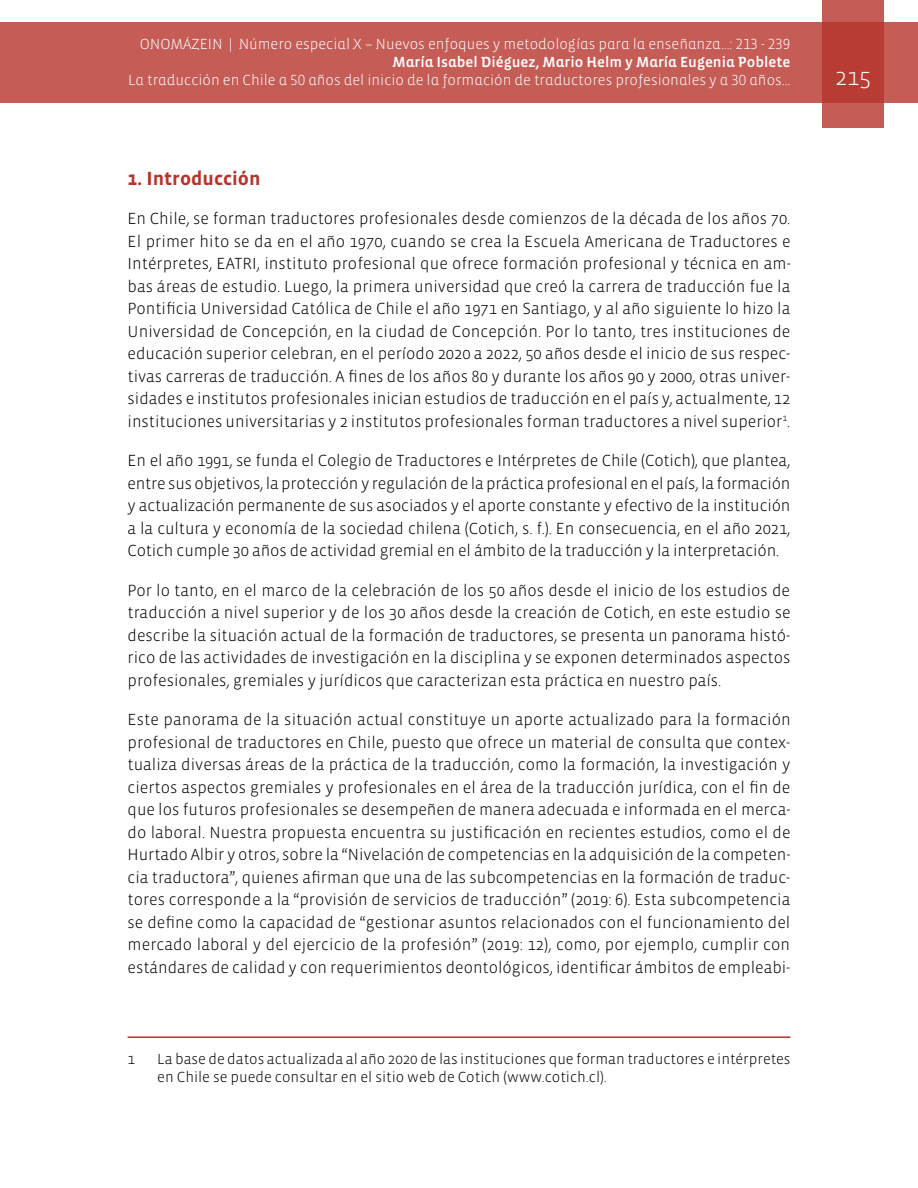
<style>
.page{position:relative;width:918px;height:1188px;background:#fff}
.page>*{position:absolute;margin:0;border:0;box-sizing:border-box;transform-origin:0 0}
.t1{font:300 24px "Vista Sans";color:#fff}
.t2{font:700 19.5px "Vista Sans";color:#b7342c}
.t3{font:300 16.5px/22.5px "Vista Sans";color:#000;text-align:justify}
.t4{font:300 15px "Vista Sans Alt";color:#fff}
.t5{font:300 15px/18px "Vista Sans";color:#000}
.t6{font:15px "Vista Sans Alt Med";color:#fff}
</style>
<div class="page">
<div style="left:0;top:23px;width:918px;height:80px;background:#c55c56"></div>
<svg style="left:822px;top:0;width:62px;height:128px;background:#bd4740"></svg>
<hr style="left:128px;top:1036px;width:662px;height:2px;background:#b7342c">
<p class="t4" style="left:140px;top:37px;width:652px">ONOMÁZEIN | Número especial X – Nuevos enfoques y metodologías para la enseñanza...: 213 - 239</p>
<p class="t6" style="left:393px;top:55px;width:399px">María Isabel Diéguez, Mario Helm y María Eugenia Poblete</p>
<p class="t4" style="left:128px;top:73px;width:664px">La traducción en Chile a 50 años del inicio de la formación de traductores profesionales y a 30 años...</p>
<h1 class="t1" style="left:835px;top:65px;width:37px">215</h1>
<p class="t2" style="left:128px;top:168px;width:134px">1. Introducción</p>
<p class="t3" style="left:128px;top:208px;width:665px">En Chile, se forman traductores profesionales desde comienzos de la década de los años 70.<br>El primer hito se da en el año 1970, cuando se crea la Escuela Americana de Traductores e Intérpretes, EATRI, instituto profesional que ofrece formación profesional y técnica en am&shy;bas áreas de estudio. Luego, la primera universidad que creó la carrera de traducción fue la Pontificia Universidad Católica de Chile el año 1971 en Santiago, y al año siguiente lo hizo la Universidad de Concepción, en la ciudad de Concepción. Por lo tanto, tres instituciones de educación superior celebran, en el período 2020 a 2022, 50 años desde el inicio de sus respec&shy;tivas carreras de traducción. A fines de los años 80 y durante los años 90 y 2000, otras univer&shy;sidades e institutos profesionales inician estudios de traducción en el país y, actualmente, 12 instituciones universitarias y 2 institutos profesionales forman traductores a nivel superior<sup>1</sup>.</p>
<p class="t3" style="left:128px;top:450px;width:664px">En el año 1991, se funda el Colegio de Traductores e Intérpretes de Chile (Cotich), que plantea, entre sus objetivos, la protección y regulación de la práctica profesional en el país, la formación y actualización permanente de sus asociados y el aporte constante y efectivo de la institución a la cultura y economía de la sociedad chilena (Cotich, s. f.). En consecuencia, en el año 2021, Cotich cumple 30 años de actividad gremial en el ámbito de la traducción y la interpretación.</p>
<p class="t3" style="left:128px;top:579px;width:664px">Por lo tanto, en el marco de la celebración de los 50 años desde el inicio de los estudios de traducción a nivel superior y de los 30 años desde la creación de Cotich, en este estudio se describe la situación actual de la formación de traductores, se presenta un panorama histó&shy;rico de las actividades de investigación en la disciplina y se exponen determinados aspectos profesionales, gremiales y jurídicos que caracterizan esta práctica en nuestro país.</p>
<p class="t3" style="left:128px;top:709px;width:665px">Este panorama de la situación actual constituye un aporte actualizado para la formación profesional de traductores en Chile, puesto que ofrece un material de consulta que contex&shy;tualiza diversas áreas de la práctica de la traducción, como la formación, la investigación y ciertos aspectos gremiales y profesionales en el área de la traducción jurídica, con el fin de que los futuros profesionales se desempeñen de manera adecuada e informada en el merca&shy;do laboral. Nuestra propuesta encuentra su justificación en recientes estudios, como el de Hurtado Albir y otros, sobre la “Nivelación de competencias en la adquisición de la competen&shy;cia traductora”, quienes afirman que una de las subcompetencias en la formación de traduc&shy;tores corresponde a la “provisión de servicios de traducción” (2019: 6). Esta subcompetencia se define como la capacidad de “gestionar asuntos relacionados con el funcionamiento del mercado laboral y del ejercicio de la profesión” (2019: 12), como, por ejemplo, cumplir con estándares de calidad y con requerimientos deontológicos, identificar ámbitos de empleabi-</p>
<p class="t5" style="left:128px;top:1050px;width:9px">1</p>
<p class="t5" style="left:157px;top:1050px;width:635px">La base de datos actualizada al año 2020 de las instituciones que forman traductores e intérpretes en Chile se puede consultar en el sitio web de Cotich (www.cotich.cl).</p>
</div>
